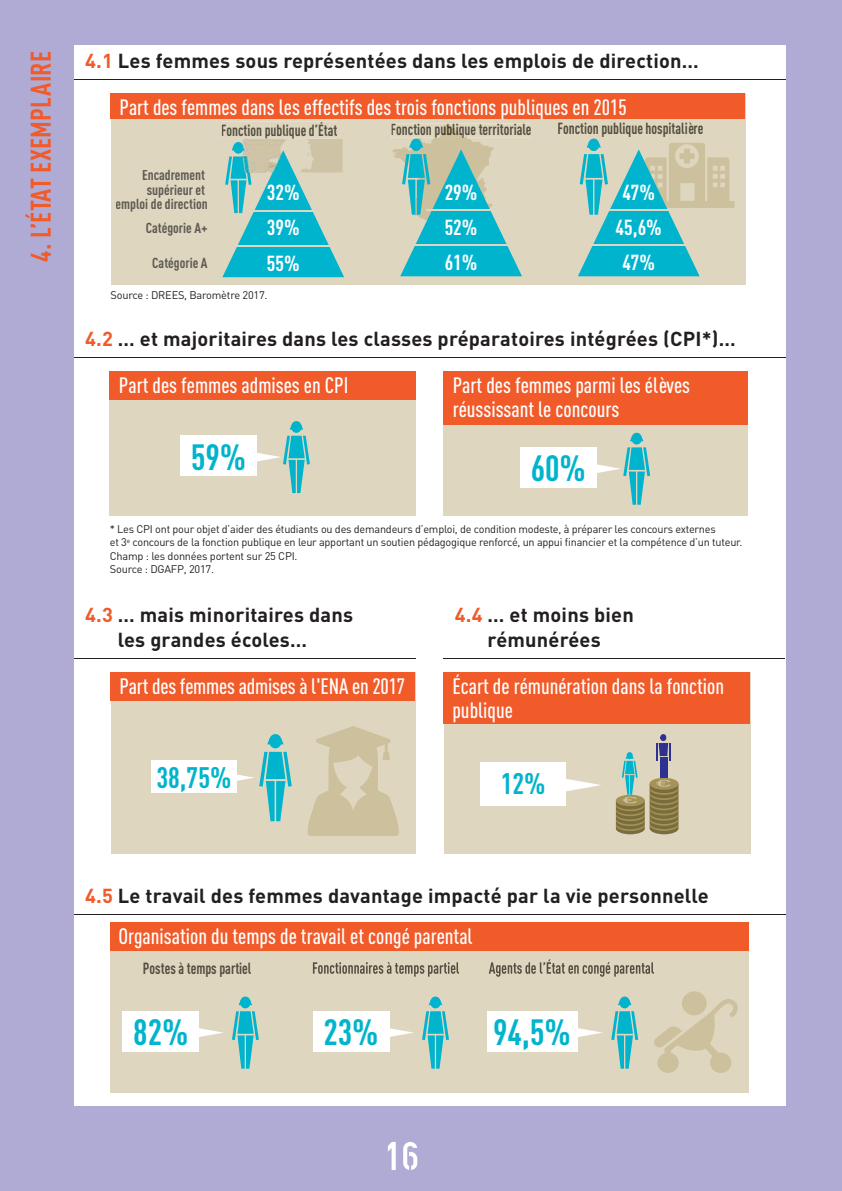
<style>
.page{position:relative;width:842px;height:1191px;background:#b0abd5}
.page>*{position:absolute;margin:0;border:0;box-sizing:border-box;transform-origin:0 0}
.t1{font:700 36px "DIN Cond";color:#00b4cd}
.t2{font:700 29.4px "DIN Cond";color:#00b4cd}
.t3{font:700 29.2px "DIN Cond";color:#00b4cd}
.t4{font:700 28px "DIN Cond";letter-spacing:.01em;color:#f15a29}
.t5{font:500 22px/24px "DIN Cond";color:#fff}
.t6{font:500 21.8px "DIN Cond";color:#fff}
.t7{font:700 21.4px/35px "DIN Cond";color:#fff;text-align:justify}
.t8{font:700 20px/25px "DIN";letter-spacing:.01em;color:#231f20;text-align:center}
.t9{font:700 16px "DIN Cond";color:#534e3f;scale:.9 1}
.t10{font:700 14.4px/14.4px "DIN Cond";color:#5d5a52;text-align:right}
.t11{font:11px/13.2px "DIN";letter-spacing:-.02em;color:#231f20}
.s1{color:#f15a29}
.s2{color:#453f28}
</style>
<div class="page">
<div style="left:74px;top:45px;width:711px;height:1061px;background:#fff"></div>
<hr style="left:74px;top:79px;width:711px;height:1px;background:#231f20">
<hr style="left:443px;top:658px;width:342px;height:1px;background:#231f20">
<hr style="left:74px;top:658px;width:341px;height:1px;background:#231f20">
<hr style="left:74px;top:357px;width:711px;height:1px;background:#231f20">
<hr style="left:74px;top:914px;width:711px;height:1px;background:#231f20">
<div style="left:111px;top:93px;width:635px;height:192px;background:#dfd6c0"></div>
<div style="left:589px;top:139px;width:10px;height:10px;background:#00b4cd;border-radius:50%"></div>
<svg style="left:578px;top:142px;width:157px;height:134px"></svg>
<hr style="left:604px;top:209px;width:70px;height:2px;background:#dfd6c1">
<hr style="left:590px;top:244px;width:97px;height:2px;background:#dfd6c1">
<svg style="left:222px;top:133px;width:122px;height:144px"></svg>
<hr style="left:307px;top:139px;width:30px;height:1px;background:#dfd6c1">
<svg style="left:391px;top:123px;width:140px;height:153px"></svg>
<div style="left:111px;top:93px;width:634px;height:25px;background:#f15a29"></div>
<div style="left:444px;top:672px;width:306px;height:181px;background:#dfd6c0"></div>
<div style="left:443px;top:672px;width:307px;height:51px;background:#f15a29"></div>
<svg style="left:566px;top:779px;width:35px;height:12px"></svg>
<div style="left:480px;top:762px;width:86px;height:43px;background:#fff"></div>
<svg style="left:616px;top:734px;width:62px;height:100px"></svg>
<div style="left:110px;top:922px;width:638px;height:170px;background:#dfd6c0"></div>
<div style="left:682px;top:991px;width:25px;height:24px;background:#cdc09d;border-radius:50%"></div>
<svg style="left:654px;top:999px;width:84px;height:73px"></svg>
<div style="left:110px;top:922px;width:638px;height:28px;background:#f15a29"></div>
<svg style="left:199px;top:1028px;width:24px;height:9px"></svg>
<div style="left:123px;top:1011px;width:76px;height:40px;background:#fff"></div>
<svg style="left:240px;top:996px;width:10px;height:10px"></svg>
<div style="left:240px;top:998px;width:10px;height:10px;background:#00b4cd;border-radius:50%"></div>
<svg style="left:232px;top:1011px;width:27px;height:57px"></svg>
<svg style="left:239px;top:1000px;width:13px;height:5px"></svg>
<svg style="left:389px;top:1026px;width:24px;height:12px"></svg>
<div style="left:313px;top:1011px;width:76px;height:40px;background:#fff"></div>
<svg style="left:430px;top:996px;width:10px;height:10px"></svg>
<div style="left:430px;top:998px;width:10px;height:10px;background:#00b4cd;border-radius:50%"></div>
<svg style="left:422px;top:1011px;width:27px;height:57px"></svg>
<svg style="left:429px;top:1000px;width:13px;height:5px"></svg>
<svg style="left:313px;top:962px;width:146px;height:14px"></svg>
<svg style="left:313px;top:962px;width:65px;height:11px"></svg>
<svg style="left:577px;top:1026px;width:26px;height:12px"></svg>
<div style="left:487px;top:1011px;width:90px;height:40px;background:#fff"></div>
<svg style="left:620px;top:996px;width:10px;height:10px"></svg>
<div style="left:620px;top:998px;width:10px;height:10px;background:#00b4cd;border-radius:50%"></div>
<svg style="left:611px;top:1011px;width:27px;height:57px"></svg>
<svg style="left:618px;top:1000px;width:13px;height:5px"></svg>
<svg style="left:545px;top:959px;width:109px;height:17px"></svg>
<svg style="left:489px;top:962px;width:56px;height:14px"></svg>
<div style="left:110px;top:371px;width:306px;height:145px;background:#dfd6c0"></div>
<div style="left:180px;top:436px;width:77px;height:40px;background:#fff"></div>
<svg style="left:291px;top:421px;width:10px;height:10px"></svg>
<svg style="left:291px;top:423px;width:10px;height:10px"></svg>
<svg style="left:257px;top:436px;width:53px;height:57px"></svg>
<svg style="left:290px;top:424px;width:13px;height:5px"></svg>
<div style="left:110px;top:371px;width:306px;height:28px;background:#f15a29"></div>
<div style="left:444px;top:371px;width:304px;height:145px;background:#dfd6c0"></div>
<div style="left:520px;top:447px;width:77px;height:40px;background:#fff"></div>
<div style="left:632px;top:434px;width:10px;height:10px;background:#00b4cd;border-radius:50%"></div>
<svg style="left:586px;top:447px;width:64px;height:58px"></svg>
<svg style="left:630px;top:436px;width:13px;height:5px"></svg>
<div style="left:444px;top:371px;width:304px;height:54px;background:#f15a29"></div>
<div style="left:111px;top:672px;width:305px;height:181px;background:#dfd6c0"></div>
<div style="left:111px;top:672px;width:304px;height:28px;background:#f15a29"></div>
<svg style="left:307px;top:726px;width:92px;height:110px"></svg>
<div style="left:151px;top:760px;width:85px;height:33px;background:#fff"></div>
<svg style="left:269px;top:734px;width:12px;height:12px"></svg>
<div style="left:269px;top:736px;width:12px;height:12px;background:#00b4cd;border-radius:50%"></div>
<svg style="left:236px;top:752px;width:56px;height:69px"></svg>
<svg style="left:280px;top:738px;width:4px;height:6px"></svg>
<svg style="left:388px;top:1142px;width:29px;height:28px"></svg>
<img style="left:243px;top:138px;width:46px;height:35px">
<h3 class="t4" style="left:31px;top:262px;width:212px;rotate:-90deg">4. L’ÉTAT EXEMPLAIRE</h3>
<h3 class="t8" style="left:85px;top:50px;width:615px"><span class="s1">4.1</span> Les femmes sous représentées dans les emplois de direction…</h3>
<h3 class="t6" style="left:120px;top:99px;width:509px">Part des femmes dans les effectifs des trois fonctions publiques en 2015</h3>
<h3 class="t10" style="left:116px;top:170px;width:93px">Encadrement supérieur et emploi de direction</h3>
<h3 class="t10" style="left:146px;top:222px;width:63px">Catégorie A+</h3>
<h3 class="t10" style="left:152px;top:257px;width:57px">Catégorie A</h3>
<h3 class="t9" style="left:221px;top:125px;width:131px">Fonction ubli ue d’État</h3>
<h3 class="t9" style="left:265px;top:125px;width:35px">p q</h3>
<h3 class="t9" style="left:391px;top:123px;width:158px">Fonction <span class="s2">publiqu</span>e territoriale</h3>
<h3 class="t9" style="left:557px;top:123px;width:164px">Fonction publique hospitalière</h3>
<h3 class="t7" style="left:267px;top:178px;width:34px">32% 39% 55%</h3>
<h3 class="t7" style="left:445px;top:177px;width:34px">29% 52% 61%</h3>
<h3 class="t7" style="left:616px;top:177px;width:48px;text-align:center">47%<br>45,6%<br>47%</h3>
<p class="t11" style="left:111px;top:290px;width:159px">Source : DREES, Baromètre 2017.</p>
<h3 class="t8" style="left:85px;top:328px;width:652px"><span class="s1">4.2</span> … et majoritaires dans les classes préparatoires intégrées (CPI*)…</h3>
<h3 class="t5" style="left:119px;top:376px;width:231px">Part des femmes admises en CPI</h3>
<h1 class="t1" style="left:191px;top:444px;width:57px">59%</h1>
<h3 class="t5" style="left:453px;top:376px;width:239px">Part des femmes parmi les élèves réussissant le concours</h3>
<h1 class="t1" style="left:531px;top:455px;width:57px">60%</h1>
<p class="t11" style="left:110px;top:524px;width:634px">* Les CPI ont pour objet d’aider des étudiants ou des demandeurs d’emploi, de condition modeste, à préparer les concours externes<br>et 3<sup>e</sup> concours de la fonction publique en leur apportant un soutien pédagogique renforcé, un appui financier et la compétence d’un tuteur.<br>Champ : les données portent sur 25 CPI.<br>Source : DGAFP, 2017.</p>
<h3 class="t8" style="left:455px;top:604px;width:180px"><span class="s1">4.4</span> … et moins bien rémunérées</h3>
<h3 class="t8" style="left:118px;top:604px;width:237px;text-align:left;text-indent:-33px"><span class="s1">4.3</span> … mais minoritaires dans les grandes écoles…</h3>
<h3 class="t5" style="left:120px;top:677px;width:287px">Part des femmes admises à l'ENA en 2017</h3>
<h3 class="t3" style="left:156px;top:767px;width:77px">38,75%</h3>
<h3 class="t5" style="left:452px;top:677px;width:273px">Écart de rémunération dans la fonction publique</h3>
<h2 class="t2" style="left:501px;top:772px;width:46px">12%</h2>
<h3 class="t8" style="left:85px;top:885px;width:625px"><span class="s1">4.5</span> Le travail des femmes davantage impacté par la vie personnelle</h3>
<h3 class="t5" style="left:118px;top:927px;width:356px">Organisation du temps de travail et congé parental</h3>
<h3 class="t9" style="left:143px;top:962px;width:122px">Postes à temps partiel</h3>
<h1 class="t1" style="left:133px;top:1019px;width:57px">82%</h1>
<h1 class="t1" style="left:323px;top:1019px;width:57px">23%</h1>
<h1 class="t1" style="left:493px;top:1019px;width:79px">94,5%</h1>
</div>
